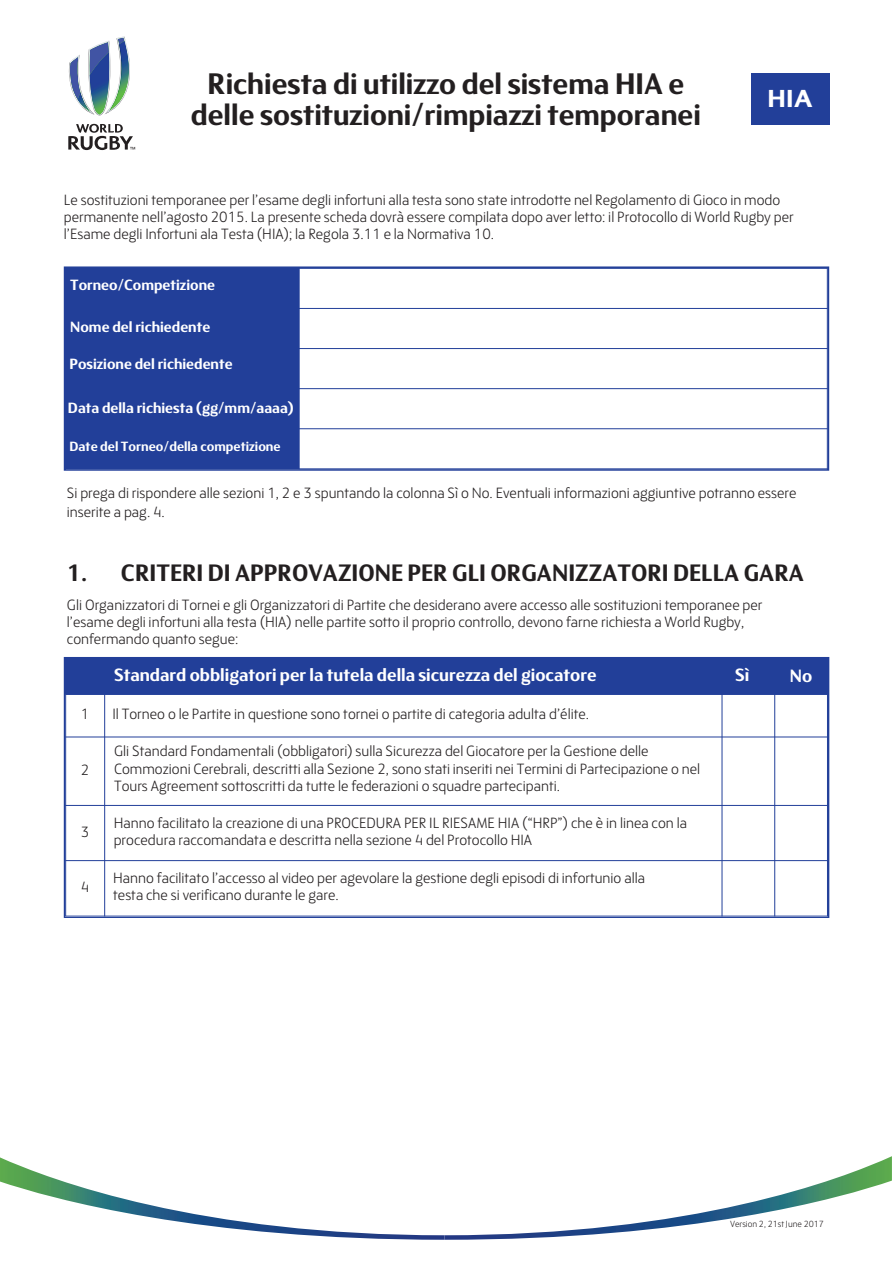
<style>
.page{position:relative;width:893px;height:1263px;background:#fff}
.page>*{position:absolute;margin:0;border:0;box-sizing:border-box;transform-origin:0 0}
.t1{font:700 30px/31.5px "FS Blake";color:#231f20;text-align:center}
.t2{font:700 25.5px "Colosseum";color:#fff}
.t3{font:700 24px "FS Blake";color:#231f20}
.t4{font:700 18px "FS Blake";color:#fff}
.t5{font:300 15px/17px "FS Blake";color:#231f20}
.t6{font:700 15px "FS Blake";color:#fff}
.t7{font:700 13.5px "FS Blake";color:#fff}
.t8{font:300 9px "FS Blake";color:#231f20}
</style>
<div class="page">
<svg style="left:69px;top:36px;width:61px;height:80px"></svg>
<svg style="left:68px;top:124px;width:67px;height:26px"></svg>
<svg style="left:0;top:1156px;width:892px;height:84px"></svg>
<div style="left:751px;top:73px;width:78px;height:52px;background:#223f99"></div>
<div style="left:65px;top:658px;width:40px;height:36px;background:#223f99"></div>
<div style="left:105px;top:658px;width:617px;height:36px;background:#223f99"></div>
<div style="left:722px;top:658px;width:53px;height:36px;background:#223f99"></div>
<div style="left:775px;top:658px;width:53px;height:36px;background:#223f99"></div>
<hr style="left:65px;top:658px;width:1px;height:258px;background:#223f99">
<hr style="left:104px;top:658px;width:1px;height:258px;background:#223f99">
<hr style="left:722px;top:658px;width:1px;height:258px;background:#223f99">
<hr style="left:774px;top:658px;width:1px;height:258px;background:#223f99">
<hr style="left:827px;top:658px;width:1px;height:258px;background:#223f99">
<hr style="left:65px;top:694px;width:763px;height:1px;background:#223f99">
<hr style="left:65px;top:737px;width:763px;height:1px;background:#223f99">
<hr style="left:65px;top:805px;width:763px;height:1px;background:#223f99">
<hr style="left:65px;top:860px;width:763px;height:1px;background:#223f99">
<hr style="left:65px;top:916px;width:763px;height:1px;background:#223f99">
<div style="left:64px;top:266px;width:765px;height:205px;border:2px solid #223f99"></div>
<div style="left:65px;top:268px;width:234px;height:40px;background:#223f99"></div>
<div style="left:299px;top:268px;width:529px;height:40px;background:#fff"></div>
<div style="left:65px;top:308px;width:234px;height:41px;background:#223f99"></div>
<div style="left:299px;top:308px;width:529px;height:41px;background:#fff"></div>
<div style="left:65px;top:349px;width:234px;height:40px;background:#223f99"></div>
<div style="left:299px;top:349px;width:529px;height:40px;background:#fff"></div>
<div style="left:65px;top:389px;width:234px;height:40px;background:#223f99"></div>
<div style="left:299px;top:389px;width:529px;height:40px;background:#fff"></div>
<div style="left:65px;top:429px;width:239px;height:40px;background:#223f99"></div>
<div style="left:299px;top:429px;width:529px;height:40px;background:#fff"></div>
<hr style="left:299px;top:268px;width:1px;height:201px;background:#223f99">
<hr style="left:827px;top:268px;width:1px;height:201px;background:#223f99">
<hr style="left:65px;top:268px;width:763px;height:1px;background:#223f99">
<hr style="left:65px;top:308px;width:763px;height:1px;background:#223f99">
<hr style="left:65px;top:348px;width:763px;height:1px;background:#223f99">
<hr style="left:65px;top:388px;width:763px;height:1px;background:#223f99">
<hr style="left:65px;top:428px;width:763px;height:1px;background:#223f99">
<hr style="left:66px;top:468px;width:762px;height:1px;background:#223f99">
<h1 class="t1" style="left:191px;top:66px;width:512px">Richiesta di utilizzo del sistema HIA e delle sostituzioni/rimpiazzi temporanei</h1>
<h2 class="t2" style="left:767px;top:85px;width:46px">HIA</h2>
<p class="t5" style="left:64px;top:191px;width:731px">Le sostituzioni temporanee per l’esame degli infortuni alla testa sono state introdotte nel Regolamento di Gioco in modo permanente nell’agosto 2015. La presente scheda dovrà essere compilata dopo aver letto: il Protocollo di World Rugby per l’Esame degli Infortuni ala Testa (HIA); la Regola 3.11 e la Normativa 10.</p>
<p class="t6" style="left:70px;top:274px;width:146px">Torneo/Competizione</p>
<p class="t6" style="left:70px;top:316px;width:141px">Nome del richiedente</p>
<p class="t6" style="left:70px;top:353px;width:165px">Posizione del richiedente</p>
<p class="t6" style="left:68px;top:397px;width:228px">Data della richiesta (gg/mm/aaaa)</p>
<p class="t7" style="left:70px;top:436px;width:213px">Date del Torneo/della competizione</p>
<p class="t5" style="left:67px;top:482px;width:731px;line-height:19px">Si prega di rispondere alle sezioni 1, 2 e 3 spuntando la colonna Sì o No. Eventuali informazioni aggiuntive potranno essere inserite a pag. 4.</p>
<h3 class="t3" style="left:67px;top:555px;width:739px">1. CRITERI DI APPROVAZIONE PER GLI ORGANIZZATORI DELLA GARA</h3>
<p class="t5" style="left:67px;top:596px;width:697px">Gli Organizzatori di Tornei e gli Organizzatori di Partite che desiderano avere accesso alle sostituzioni temporanee per l’esame degli infortuni alla testa (HIA) nelle partite sotto il proprio controllo, devono farne richiesta a World Rugby, confermando quanto segue:</p>
<p class="t4" style="left:114px;top:662px;width:484px">Standard obbligatori per la tutela della sicurezza del giocatore</p>
<p class="t4" style="left:735px;top:662px;width:16px">Sì</p>
<p class="t4" style="left:790px;top:669px;width:24px">No</p>
<p class="t5" style="left:81px;top:707px;width:10px">1</p>
<p class="t5" style="left:112px;top:705px;width:478px">Il Torneo o le Partite in questione sono tornei o partite di categoria adulta d’élite.</p>
<p class="t5" style="left:81px;top:763px;width:10px">2</p>
<p class="t5" style="left:114px;top:742px;width:588px;line-height:17.4px">Gli Standard Fondamentali (obbligatori) sulla Sicurezza del Giocatore per la Gestione delle<br>Commozioni Cerebrali, descritti alla Sezione 2, sono stati inseriti nei Termini di Partecipazione o nel<br>Tours Agreement sottoscritti da tutte le federazioni o squadre partecipanti.</p>
<p class="t5" style="left:81px;top:825px;width:10px">3</p>
<p class="t5" style="left:114px;top:813px;width:575px">Hanno facilitato la creazione di una PROCEDURA PER IL RIESAME HIA (“HRP”) che è in linea con la procedura raccomandata e descritta nella sezione 4 del Protocollo HIA</p>
<p class="t5" style="left:81px;top:880px;width:10px">4</p>
<p class="t5" style="left:113px;top:869px;width:533px">Hanno facilitato l’accesso al video per agevolare la gestione degli episodi di infortunio alla testa che si verificano durante le gare.</p>
<p class="t8" style="left:730px;top:1221px;width:95px">Version 2, 21st June 2017</p>
</div>
